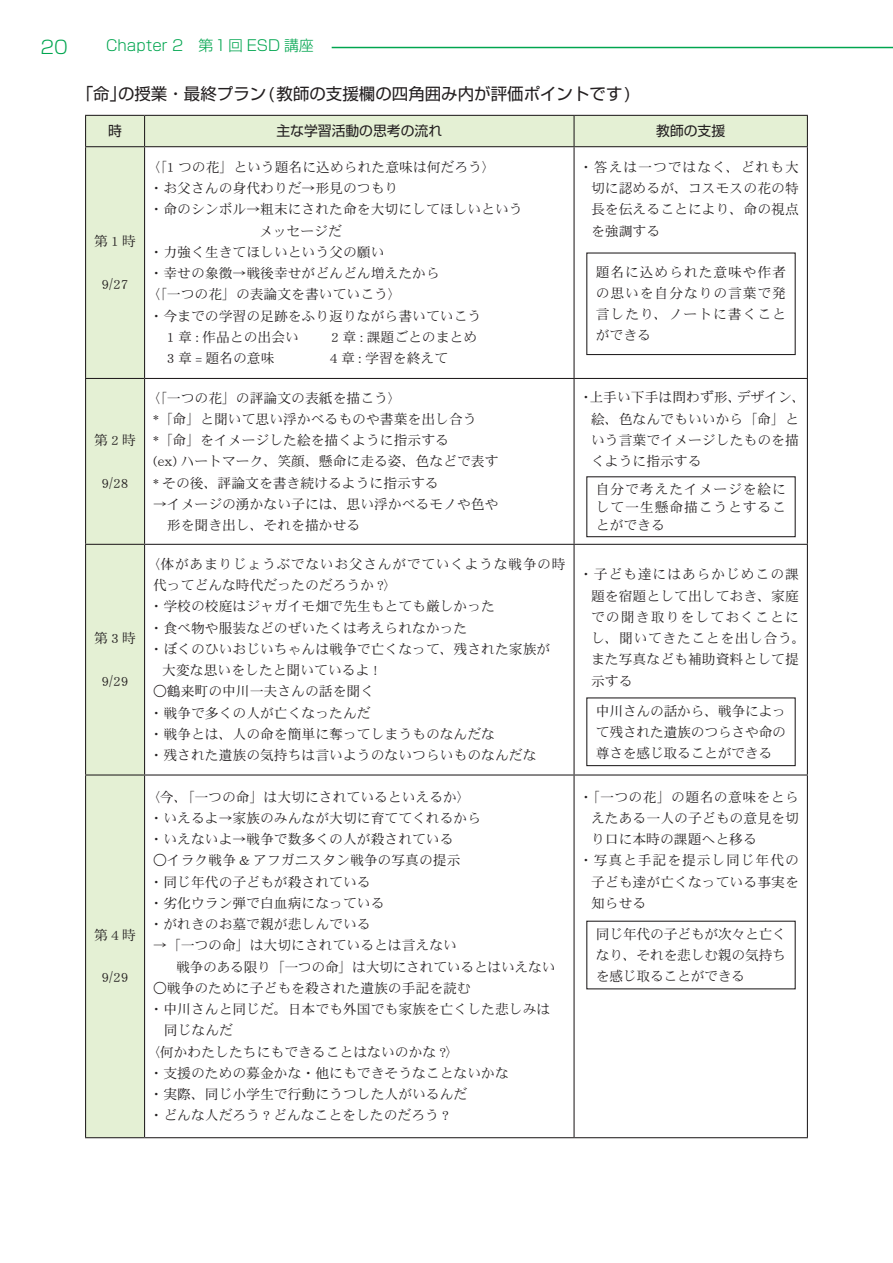
<style>
.page{position:relative;width:893px;height:1263px;background:#fff}
.page>*{position:absolute;margin:0;border:0;box-sizing:border-box;transform-origin:0 0}
.t1{font:300 18px "Shin Go Pr 6";color:#00a54f}
.t2{font:16.5px "Shin Go Pr 6";color:#231f20}
.t3{font:300 14.85px "Shin Go Pr 6";color:#00a54f}
.t4{font:13.8px/21.3px "DFHS Mincho Std W3";color:#231f20;text-align:justify}
.t5{font:13.8px/21.3px "DFHS Mincho Std W3";letter-spacing:.045em;color:#231f20}
.t6{font:13.8px/21.3px "DFHS Mincho Std W3";letter-spacing:.05em;color:#231f20}
.t7{font:13.8px "DFHS Mincho Std W3";letter-spacing:-.02em;color:#231f20}
.t8{font:13.8px "Shin Go Pr 6";color:#231f20}
</style>
<div class="page">
<hr style="left:332px;top:47px;width:561px;height:1px;background:#00a54f">
<div style="left:86px;top:116px;width:721px;height:30px;background:#e4f0d4"></div>
<div style="left:86px;top:147px;width:58px;height:990px;background:#e4f0d4"></div>
<hr style="left:85px;top:115px;width:60px;height:1px;background:#231f20">
<hr style="left:85px;top:116px;width:1px;height:30px;background:#231f20">
<hr style="left:145px;top:115px;width:429px;height:1px;background:#231f20">
<hr style="left:144px;top:116px;width:1px;height:30px;background:#231f20">
<hr style="left:574px;top:115px;width:234px;height:1px;background:#231f20">
<hr style="left:573px;top:116px;width:2px;height:30px;background:#231f20">
<hr style="left:807px;top:116px;width:1px;height:30px;background:#231f20">
<hr style="left:145px;top:146px;width:429px;height:1px;background:#231f20">
<hr style="left:574px;top:146px;width:234px;height:1px;background:#231f20">
<hr style="left:573px;top:147px;width:2px;height:231px;background:#231f20">
<hr style="left:807px;top:147px;width:1px;height:231px;background:#231f20">
<hr style="left:145px;top:378px;width:429px;height:1px;background:#231f20">
<hr style="left:574px;top:378px;width:234px;height:1px;background:#231f20">
<hr style="left:573px;top:379px;width:2px;height:165px;background:#231f20">
<hr style="left:807px;top:379px;width:1px;height:165px;background:#231f20">
<hr style="left:145px;top:544px;width:429px;height:1px;background:#231f20">
<hr style="left:574px;top:544px;width:234px;height:1px;background:#231f20">
<hr style="left:573px;top:545px;width:2px;height:229px;background:#231f20">
<hr style="left:807px;top:545px;width:1px;height:229px;background:#231f20">
<hr style="left:145px;top:774px;width:429px;height:1px;background:#231f20">
<hr style="left:574px;top:774px;width:234px;height:1px;background:#231f20">
<hr style="left:573px;top:775px;width:2px;height:362px;background:#231f20">
<hr style="left:807px;top:775px;width:1px;height:362px;background:#231f20">
<hr style="left:145px;top:1137px;width:429px;height:1px;background:#231f20">
<hr style="left:574px;top:1137px;width:234px;height:1px;background:#231f20">
<hr style="left:85px;top:146px;width:60px;height:1px;background:#231f20">
<hr style="left:85px;top:147px;width:1px;height:231px;background:#231f20">
<hr style="left:144px;top:147px;width:1px;height:231px;background:#231f20">
<hr style="left:85px;top:378px;width:60px;height:1px;background:#231f20">
<hr style="left:85px;top:379px;width:1px;height:165px;background:#231f20">
<hr style="left:144px;top:379px;width:1px;height:165px;background:#231f20">
<hr style="left:85px;top:544px;width:60px;height:1px;background:#231f20">
<hr style="left:85px;top:545px;width:1px;height:229px;background:#231f20">
<hr style="left:144px;top:545px;width:1px;height:229px;background:#231f20">
<hr style="left:85px;top:774px;width:60px;height:1px;background:#231f20">
<hr style="left:85px;top:775px;width:1px;height:362px;background:#231f20">
<hr style="left:144px;top:775px;width:1px;height:362px;background:#231f20">
<hr style="left:85px;top:1137px;width:60px;height:1px;background:#231f20">
<div style="left:586px;top:252px;width:210px;height:103px;border:1px solid #231f20"></div>
<div style="left:586px;top:697px;width:210px;height:69px;border:1px solid #231f20"></div>
<div style="left:586px;top:921px;width:210px;height:68px;border:1px solid #231f20"></div>
<div style="left:586px;top:476px;width:210px;height:61px;border:1px solid #231f20"></div>
<h1 class="t1" style="left:41px;top:33px;width:29px">20</h1>
<p class="t3" style="left:106px;top:34px;width:209px">Chapter 2　第１回 ESD 講座</p>
<p class="t2" style="left:77px;top:80px;width:555px">「命」の授業・最終プラン(教師の支援欄の四角囲み内が評価ポイントです)</p>
<p class="t8" style="left:108px;top:120px;width:15px">時</p>
<p class="t8" style="left:276px;top:120px;width:167px">主な学習活動の思考の流れ</p>
<p class="t8" style="left:656px;top:120px;width:71px">教師の支援</p>
<p class="t4" style="left:94px;top:230px;width:43px">第1時</p>
<p class="t4" style="left:102px;top:273px;width:28px">9/27</p>
<p class="t4" style="left:94px;top:429px;width:43px">第2時</p>
<p class="t4" style="left:102px;top:472px;width:28px">9/28</p>
<p class="t4" style="left:94px;top:627px;width:43px">第3時</p>
<p class="t4" style="left:102px;top:670px;width:28px">9/29</p>
<p class="t4" style="left:94px;top:924px;width:43px">第4時</p>
<p class="t4" style="left:102px;top:966px;width:28px">9/29</p>
<p class="t4" style="left:146px;top:156px;width:351px">〈「1 つの花」という題名に込められた意味は何だろう〉</p>
<p class="t4" style="left:150px;top:177px;width:250px">・お父さんの身代わりだ→形見のつもり</p>
<p class="t4" style="left:150px;top:199px;width:375px">・命のシンボル→粗末にされた命を大切にしてほしいという</p>
<p class="t4" style="left:150px;top:241px;width:236px">・力強く生きてほしいという父の願い</p>
<p class="t4" style="left:150px;top:262px;width:292px">・幸せの象徴→戦後幸せがどんどん増えたから</p>
<p class="t4" style="left:146px;top:284px;width:257px">〈「一つの花」の表論文を書いていこう〉</p>
<p class="t4" style="left:150px;top:305px;width:333px">・今までの学習の足跡をふり返りながら書いていこう</p>
<p class="t4" style="left:153px;top:326px;width:326px">　1 章 : 作品との出会い　　 2 章 : 課題ごとのまとめ</p>
<p class="t4" style="left:153px;top:347px;width:297px">　3 章 = 題名の意味　　　　4 章 : 学習を終えて</p>
<p class="t4" style="left:146px;top:387px;width:257px">〈「一つの花」の評論文の表紙を描こう〉</p>
<p class="t4" style="left:153px;top:408px;width:325px">*「命」と聞いて思い浮かべるものや書葉を出し合う</p>
<p class="t4" style="left:153px;top:429px;width:297px">*「命」をイメージした絵を描くように指示する</p>
<p class="t4" style="left:153px;top:450px;width:347px">(ex) ハートマーク、笑顔、懸命に走る姿、色などで表す</p>
<p class="t4" style="left:153px;top:472px;width:287px">* その後、評論文を書き続けるように指示する</p>
<p class="t4" style="left:153px;top:493px;width:347px">→イメージの湧かない子には、思い浮かべるモノや色や</p>
<p class="t4" style="left:153px;top:514px;width:209px">　形を聞き出し、それを描かせる</p>
<p class="t6" style="left:153px;top:553px;width:414px;text-indent:-7px">〈体があまりじょうぶでないお父さんがでていくような戦争の時代ってどんな時代だったのだろうか ?〉</p>
<p class="t4" style="left:150px;top:595px;width:347px">・学校の校庭はジャガイモ畑で先生もとても厳しかった</p>
<p class="t4" style="left:150px;top:617px;width:319px">・食べ物や服装などのぜいたくは考えられなかった</p>
<p class="t4" style="left:150px;top:638px;width:402px">・ぼくのひいおじいちゃんは戦争で亡くなって、残された家族が</p>
<p class="t4" style="left:162px;top:659px;width:217px">大変な思いをしたと聞いているよ !</p>
<p class="t4" style="left:153px;top:680px;width:223px">○鶴来町の中川一夫さんの話を聞く</p>
<p class="t4" style="left:150px;top:702px;width:223px">・戦争で多くの人が亡くなったんだ</p>
<p class="t4" style="left:150px;top:723px;width:347px">・戦争とは、人の命を簡単に奪ってしまうものなんだな</p>
<p class="t4" style="left:150px;top:744px;width:388px">・残された遺族の気持ちは言いようのないつらいものなんだな</p>
<p class="t4" style="left:146px;top:786px;width:326px">〈今、「一つの命」は大切にされているといえるか〉</p>
<p class="t4" style="left:150px;top:807px;width:333px">・いえるよ→家族のみんなが大切に育ててくれるから</p>
<p class="t4" style="left:150px;top:828px;width:306px">・いえないよ→戦争で数多くの人が殺されている</p>
<p class="t4" style="left:153px;top:849px;width:309px">○イラク戦争 &amp; アフガニスタン戦争の写真の提示</p>
<p class="t4" style="left:150px;top:871px;width:223px">・同じ年代の子どもが殺されている</p>
<p class="t4" style="left:150px;top:892px;width:236px">・劣化ウラン弾で白血病になっている</p>
<p class="t4" style="left:150px;top:913px;width:223px">・がれきのお墓で親が悲しんでいる</p>
<p class="t4" style="left:153px;top:934px;width:306px">→「一つの命」は大切にされているとは言えない</p>
<p class="t7" style="left:153px;top:959px;width:404px">　 戦争のある限り「一つの命」は大切にされているとはいえない</p>
<p class="t4" style="left:153px;top:977px;width:319px">○戦争のために子どもを殺された遺族の手記を読む</p>
<p class="t4" style="left:150px;top:998px;width:402px">・中川さんと同じだ。日本でも外国でも家族を亡くした悲しみは</p>
<p class="t4" style="left:164px;top:1020px;width:71px">同じなんだ</p>
<p class="t4" style="left:146px;top:1041px;width:315px">〈何かわたしたちにもできることはないのかな ?〉</p>
<p class="t4" style="left:150px;top:1062px;width:361px">・支援のための募金かな・他にもできそうなことないかな</p>
<p class="t4" style="left:150px;top:1083px;width:319px">・実際、同じ小学生で行動にうつした人がいるんだ</p>
<p class="t4" style="left:150px;top:1105px;width:300px">・どんな人だろう ? どんなことをしたのだろう ?</p>
<p class="t4" style="left:591px;top:156px;width:209px;text-indent:-12px">・答えは一つではなく、どれも大切に認めるが、コスモスの花の特長を伝えることにより、命の視点を強調する</p>
<p class="t4" style="left:596px;top:261px;width:192px">題名に込められた意味や作者の思いを自分なりの言葉で発言したり、ノートに書くことができる</p>
<p class="t4" style="left:591px;top:387px;width:216px;text-align:left;text-indent:-12px">・上手い下手は問わず形、デザイン、絵、色なんでもいいから「命」という言葉でイメージしたものを描くように指示する</p>
<p class="t4" style="left:596px;top:479px;width:192px;line-height:18.1px">自分で考えたイメージを絵にして一生懸命描こうとすることができる</p>
<p class="t5" style="left:591px;top:564px;width:216px;text-indent:-12px">・子ども達にはあらかじめこの課題を宿題として出しておき、家庭での聞き取りをしておくことにし、聞いてきたことを出し合う。また写真なども補助資料として提示する</p>
<p class="t4" style="left:596px;top:700px;width:192px">中川さんの話から、戦争によって残された遺族のつらさや命の尊さを感じ取ることができる</p>
<p class="t4" style="left:591px;top:786px;width:209px;text-indent:-12px">・「一つの花」の題名の意味をとらえたある一人の子どもの意見を切り口に本時の課題へと移る</p>
<p class="t4" style="left:591px;top:849px;width:209px;text-indent:-12px">・写真と手記を提示し同じ年代の子ども達が亡くなっている事実を知らせる</p>
<p class="t4" style="left:596px;top:923px;width:192px">同じ年代の子どもが次々と亡くなり、それを悲しむ親の気持ちを感じ取ることができる</p>
</div>
